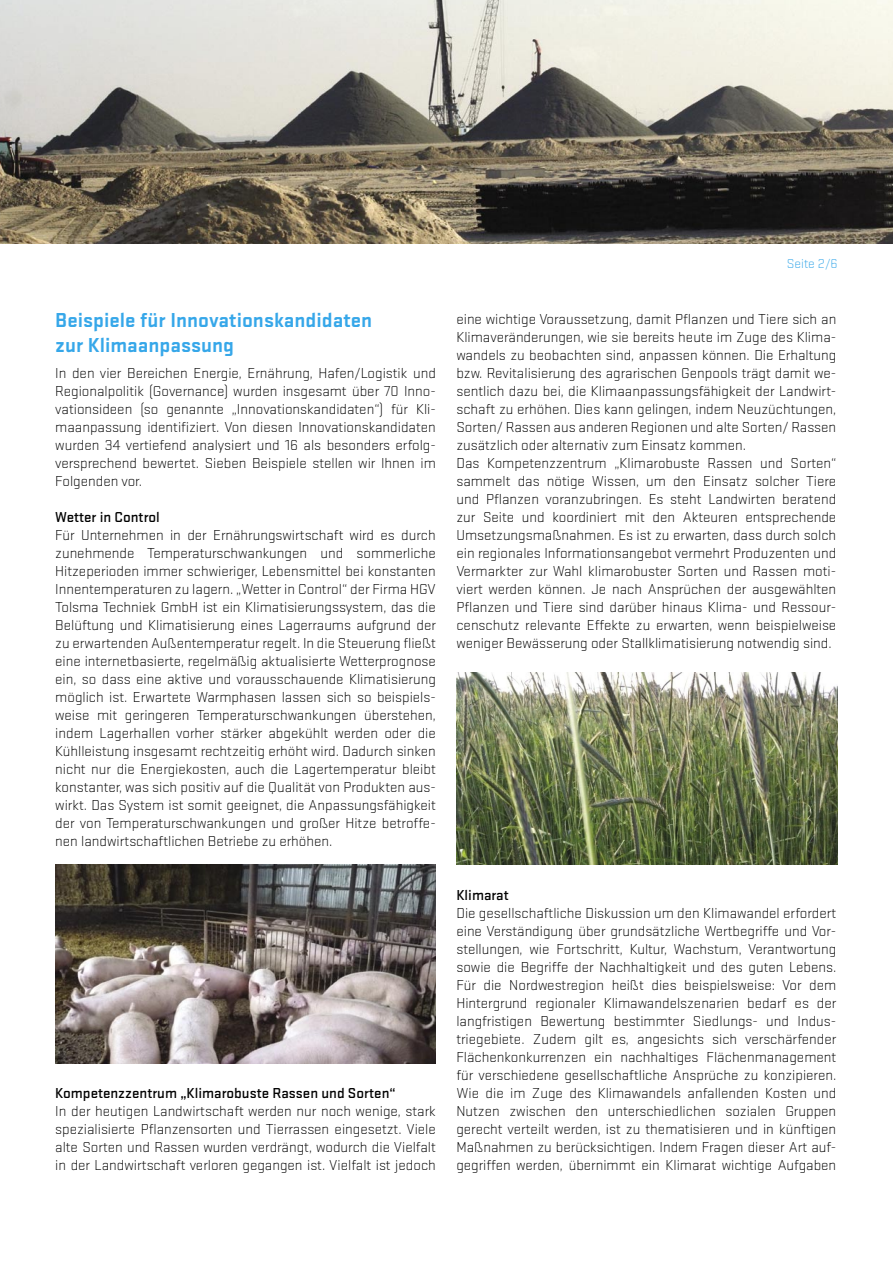
<style>
.page{position:relative;width:893px;height:1263px;background:#fff}
.page>*{position:absolute;margin:0;border:0;box-sizing:border-box;transform-origin:0 0}
.t1{font:700 21px "Stratum 1";color:#36a7e9}
.t2{font:300 15px/18px "Stratum 1";color:#000;text-align:justify}
.t3{font:500 15px "Stratum 1";color:#000}
.t4{font:300 13.5px "Stratum 1";color:#36a7e9}
</style>
<div class="page">
<img style="left:55px;top:864px;width:381px;height:200px">
<img style="left:456px;top:673px;width:381px;height:192px">
<img style="left:0;top:0;width:893px;height:243px">
<p class="t1" style="left:55px;top:305px;width:318px">Beispiele für Innovationskandidaten</p>
<p class="t1" style="left:55px;top:331px;width:180px">zur Klimaanpassung</p>
<p class="t2" style="left:55px;top:364px;width:382px">In den vier Bereichen Energie, Ernährung, Hafen/Logistik und Regionalpolitik (Governance) wurden insgesamt über 70 Inno&shy;vationsideen (so genannte „Innovationskandidaten“) für Kli&shy;maanpassung identifiziert. Von diesen Innovationskandidaten wurden 34 vertiefend analysiert und 16 als besonders erfolg&shy;versprechend bewertet. Sieben Beispiele stellen wir Ihnen im Folgenden vor.</p>
<p class="t3" style="left:55px;top:507px;width:106px">Wetter in Control</p>
<p class="t2" style="left:55px;top:526px;width:382px">Für Unternehmen in der Ernährungswirtschaft wird es durch zunehmende Temperaturschwankungen und sommerliche Hitzeperioden immer schwieriger, Lebensmittel bei konstanten Innentemperaturen zu lagern. „Wetter in Control“ der Firma HGV Tolsma Techniek GmbH ist ein Klimatisierungssystem, das die Belüftung und Klimatisierung eines Lagerraums aufgrund der zu erwartenden Außentemperatur regelt. In die Steuerung fließt eine internetbasierte, regelmäßig aktualisierte Wetterprognose ein, so dass eine aktive und vorausschauende Klimatisierung möglich ist. Erwartete Warmphasen lassen sich so beispiels&shy;weise mit geringeren Temperaturschwankungen überstehen, indem Lagerhallen vorher stärker abgekühlt werden oder die Kühlleistung insgesamt rechtzeitig erhöht wird. Dadurch sinken nicht nur die Energiekosten, auch die Lagertemperatur bleibt konstanter, was sich positiv auf die Qualität von Produkten aus&shy;wirkt. Das System ist somit geeignet, die Anpassungsfähigkeit der von Temperaturschwankungen und großer Hitze betroffe&shy;nen landwirtschaftlichen Betriebe zu erhöhen.</p>
<p class="t3" style="left:55px;top:1083px;width:342px">Kompetenzzentrum „Klimarobuste Rassen und Sorten“</p>
<p class="t2" style="left:55px;top:1102px;width:382px">In der heutigen Landwirtschaft werden nur noch wenige, stark spezialisierte Pflanzensorten und Tierrassen eingesetzt. Viele alte Sorten und Rassen wurden verdrängt, wodurch die Vielfalt in der Landwirtschaft verloren gegangen ist. Vielfalt ist jedoch</p>
<p class="t4" style="left:787px;top:255px;width:52px">Seite 2/6</p>
<p class="t2" style="left:456px;top:310px;width:381px">eine wichtige Voraussetzung, damit Pflanzen und Tiere sich an Klimaveränderungen, wie sie bereits heute im Zuge des Klima&shy;wandels zu beobachten sind, anpassen können. Die Erhaltung bzw. Revitalisierung des agrarischen Genpools trägt damit we&shy;sentlich dazu bei, die Klimaanpassungsfähigkeit der Landwirt&shy;schaft zu erhöhen. Dies kann gelingen, indem Neuzüchtungen, Sorten/ Rassen aus anderen Regionen und alte Sorten/ Rassen zusätzlich oder alternativ zum Einsatz kommen.</p>
<p class="t2" style="left:456px;top:454px;width:381px">Das Kompetenzzentrum „Klimarobuste Rassen und Sorten“ sammelt das nötige Wissen, um den Einsatz solcher Tiere und Pflanzen voranzubringen. Es steht Landwirten beratend zur Seite und koordiniert mit den Akteuren entsprechende Umsetzungsmaßnahmen. Es ist zu erwarten, dass durch solch ein regionales Informationsangebot vermehrt Produzenten und Vermarkter zur Wahl klimarobuster Sorten und Rassen moti&shy;viert werden können. Je nach Ansprüchen der ausgewählten Pflanzen und Tiere sind darüber hinaus Klima- und Ressour&shy;censchutz relevante Effekte zu erwarten, wenn beispielweise weniger Bewässerung oder Stallklimatisierung notwendig sind.</p>
<p class="t3" style="left:456px;top:885px;width:54px">Klimarat</p>
<p class="t2" style="left:456px;top:904px;width:381px">Die gesellschaftliche Diskussion um den Klimawandel erfordert eine Verständigung über grundsätzliche Wertbegriffe und Vor&shy;stellungen, wie Fortschritt, Kultur, Wachstum, Verantwortung sowie die Begriffe der Nachhaltigkeit und des guten Lebens.<br>Für die Nordwestregion heißt dies beispielsweise: Vor dem Hintergrund regionaler Klimawandelszenarien bedarf es der langfristigen Bewertung bestimmter Siedlungs- und Indus&shy;triegebiete. Zudem gilt es, angesichts sich verschärfender Flächenkonkurrenzen ein nachhaltiges Flächenmanagement für verschiedene gesellschaftliche Ansprüche zu konzipieren.<br>Wie die im Zuge des Klimawandels anfallenden Kosten und Nutzen zwischen den unterschiedlichen sozialen Gruppen gerecht verteilt werden, ist zu thematisieren und in künftigen Maßnahmen zu berücksichtigen. Indem Fragen dieser Art auf&shy;gegriffen werden, übernimmt ein Klimarat wichtige Aufgaben</p>
</div>
